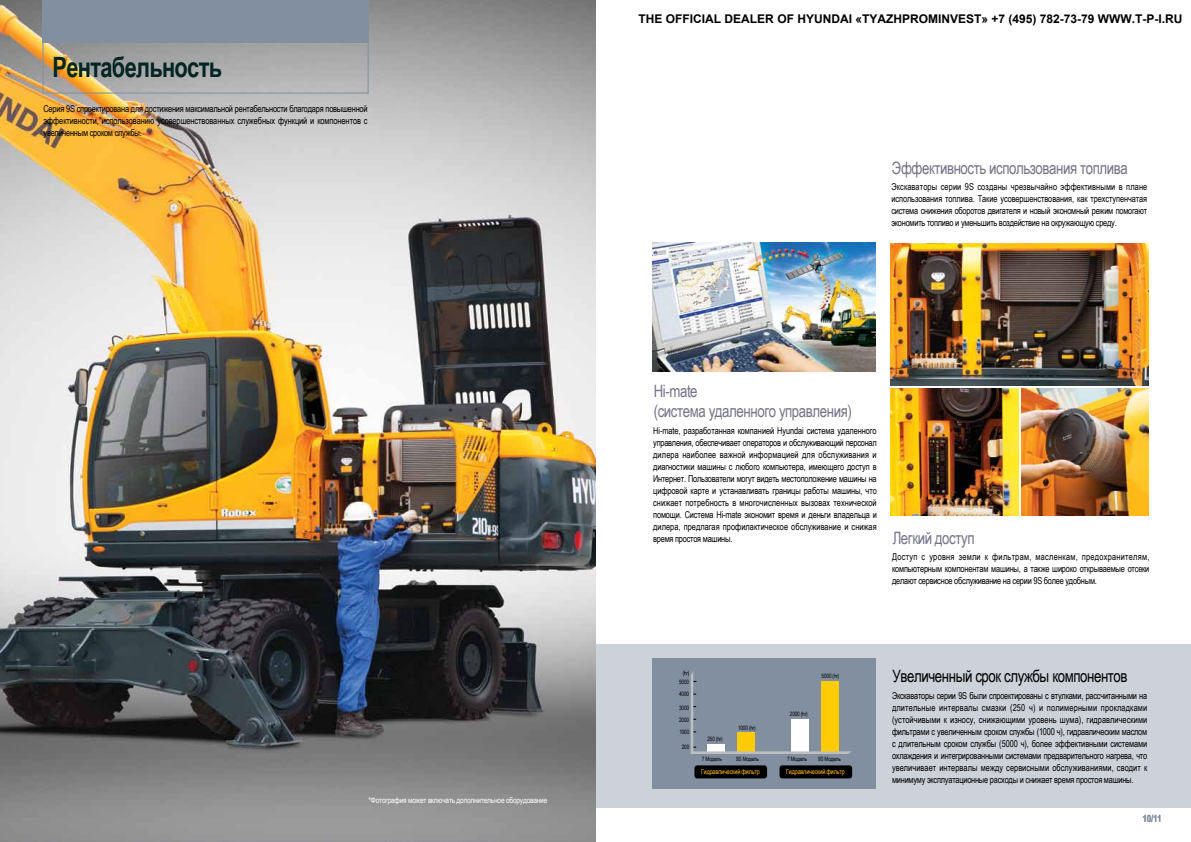
<style>
.page{position:relative;width:1191px;height:842px;background:#fff}
.page>*{position:absolute;margin:0;border:0;box-sizing:border-box;transform-origin:0 0}
.t1{font:700 28px "Arial Narrow";letter-spacing:-.025em;color:#002522;scale:.95 1}
.t2{font:17px/20.4px "Arial Narrow";letter-spacing:-.025em;color:#757488;scale:.95 1}
.t3{font:17px "Arial Narrow";letter-spacing:-.025em;color:#000;scale:.95 1}
.t4{font:700 12px "Arial";color:#000}
.t5{font:700 10px "Arial Narrow";color:#818fa1}
.t6{font:9.5px/12px "Arial Narrow";letter-spacing:-.025em;color:#000;text-align:justify;scale:.95 1}
.t7{font:8px "Arial Narrow";letter-spacing:-.025em;color:#fff}
.t8{font:7px "Arial Narrow";letter-spacing:-.025em;color:#fdb812;scale:.95 1}
.t9{font:6px/12px "Arial Narrow";letter-spacing:-.025em;color:#000;scale:.95 1}
.t10{font:6px "Frutiger";color:#000;scale:.67 1}
</style>
<div class="page">
<div style="left:595px;top:644px;width:596px;height:164px;background:#cdd2d9"></div>
<img style="left:0;top:0;width:595px;height:842px">
<img style="left:890px;top:388px;width:128px;height:128px">
<img style="left:1021px;top:388px;width:127px;height:128px">
<img style="left:890px;top:244px;width:258px;height:142px">
<img style="left:652px;top:242px;width:223px;height:129px">
<div style="left:652px;top:659px;width:224px;height:130px;background:#818fa1"></div>
<svg style="left:682px;top:671px;width:169px;height:83px"></svg>
<div style="left:43px;top:0;width:326px;height:94px;border:1px solid #818fa1"></div>
<div style="left:43px;top:0;width:326px;height:43px;background:#818fa1"></div>
<div style="left:694px;top:765px;width:73px;height:13px;background:#000;border-radius:3px"></div>
<div style="left:779px;top:765px;width:73px;height:13px;background:#000;border-radius:3px"></div>
<div style="left:664px;top:678px;width:25px;height:8px;background:#818fa1"></div>
<div style="left:664px;top:689px;width:25px;height:9px;background:#818fa1"></div>
<div style="left:664px;top:703px;width:25px;height:8px;background:#818fa1"></div>
<div style="left:664px;top:716px;width:25px;height:8px;background:#818fa1"></div>
<div style="left:664px;top:727px;width:25px;height:9px;background:#818fa1"></div>
<div style="left:664px;top:742px;width:25px;height:8px;background:#818fa1"></div>
<div style="left:705px;top:734px;width:20px;height:8px;background:#818fa1"></div>
<div style="left:735px;top:723px;width:24px;height:8px;background:#818fa1"></div>
<div style="left:787px;top:710px;width:23px;height:8px;background:#818fa1"></div>
<div style="left:818px;top:672px;width:24px;height:8px;background:#818fa1"></div>
<h1 class="t1" style="left:53px;top:46px;width:180px">Рентабельность</h1>
<p class="t6" style="left:44px;top:102px;width:343px">Серия 9S спроектирована для достижения максимальной рентабельности благодаря повышенной эффективности, использованию усовершенствованных служебных функций и компонентов с увеличенным сроком службы.</p>
<p class="t7" style="left:369px;top:794px;width:180px">*Фотография может включать дополнительное оборудование</p>
<p class="t4" style="left:638px;top:12px;width:545px">THE OFFICIAL DEALER OF HYUNDAI «TYAZHPROMINVEST» +7 (495) 782-73-79 WWW.T-P-I.RU</p>
<h2 class="t2" style="left:892px;top:157px;width:250px">Эффективность использования топлива</h2>
<p class="t6" style="left:891px;top:180px;width:271px">Экскаваторы серии 9S созданы чрезвычайно эффективными в плане использования топлива. Такие усовершенствования, как трехступенчатая система снижения оборотов двигателя и новый экономный режим помогают экономить топливо и уменьшить воздействие на окружающую среду.</p>
<h2 class="t2" style="left:654px;top:380px;width:210px">Hi-mate<br>(система удаленного управления)</h2>
<p class="t6" style="left:653px;top:425px;width:237px">Hi-mate, разработанная компанией Hyundai система удаленного управления, обеспечивает операторов и обслуживающий персонал дилера наиболее важной информацией для обслуживания и диагностики машины с любого компьютера, имеющего доступ в Интернет. Пользователи могут видеть местоположение машины на цифровой карте и устанавливать границы работы машины, что снижает потребность в многочисленных вызовах технической помощи. Система Hi-mate экономит время и деньги владельца и дилера, предлагая профилактическое обслуживание и снижая время простоя машины.</p>
<h2 class="t2" style="left:892px;top:527px;width:88px">Легкий доступ</h2>
<p class="t6" style="left:892px;top:550px;width:272px">Доступ с уровня земли к фильтрам, масленкам, предохранителям, компьютерным компонентам машины, а также широко открываемые отсеки делают сервисное обслуживание на серии 9S более удобным.</p>
<p class="t9" style="left:679px;top:676px;width:12px;line-height:11.6px">5000<br>4000</p>
<p class="t9" style="left:679px;top:701px;width:12px;text-align:justify">3000<br>2000<br>1000</p>
<p class="t9" style="left:682px;top:740px;width:9px">200</p>
<p class="t9" style="left:707px;top:732px;width:18px">250 (hr)</p>
<p class="t9" style="left:738px;top:721px;width:20px">1000 (hr)</p>
<p class="t9" style="left:790px;top:708px;width:20px">2000 (hr)</p>
<p class="t9" style="left:821px;top:670px;width:20px">5000 (hr)</p>
<p class="t10" style="left:707px;top:756px;width:25px">7 Model</p>
<p class="t10" style="left:738px;top:756px;width:28px">9S Model</p>
<p class="t10" style="left:792px;top:756px;width:25px">7 Model</p>
<p class="t10" style="left:821px;top:756px;width:28px">9S Model</p>
<p class="t9" style="left:736px;top:753px;width:26px">9S Модель</p>
<p class="t9" style="left:787px;top:753px;width:22px">7 Модель</p>
<p class="t9" style="left:818px;top:753px;width:26px">9S Модель</p>
<p class="t9" style="left:702px;top:753px;width:22px">7 Модель</p>
<p class="t8" style="left:701px;top:767px;width:63px">Гидравлический фильтр</p>
<p class="t8" style="left:786px;top:767px;width:63px">Гидравлический фильтр</p>
<h2 class="t3" style="left:892px;top:664px;width:249px">Увеличенный срок службы компонентов</h2>
<p class="t6" style="left:892px;top:689px;width:270px">Экскаваторы серии 9S были спроектированы с втулками, рассчитанными на длительные интервалы смазки (250 ч) и полимерными прокладками (устойчивыми к износу, снижающими уровень шума), гидравлическими фильтрами с увеличенным сроком службы (1000 ч), гидравлическим маслом с длительным сроком службы (5000 ч), более эффективными системами охлаждения и интегрированными системами предварительного нагрева, что увеличивает интервалы между сервисными обслуживаниями, сводит к минимуму эксплуатационные расходы и снижает время простоя машины.</p>
<p class="t5" style="left:1142px;top:811px;width:21px">10/11</p>
</div>
